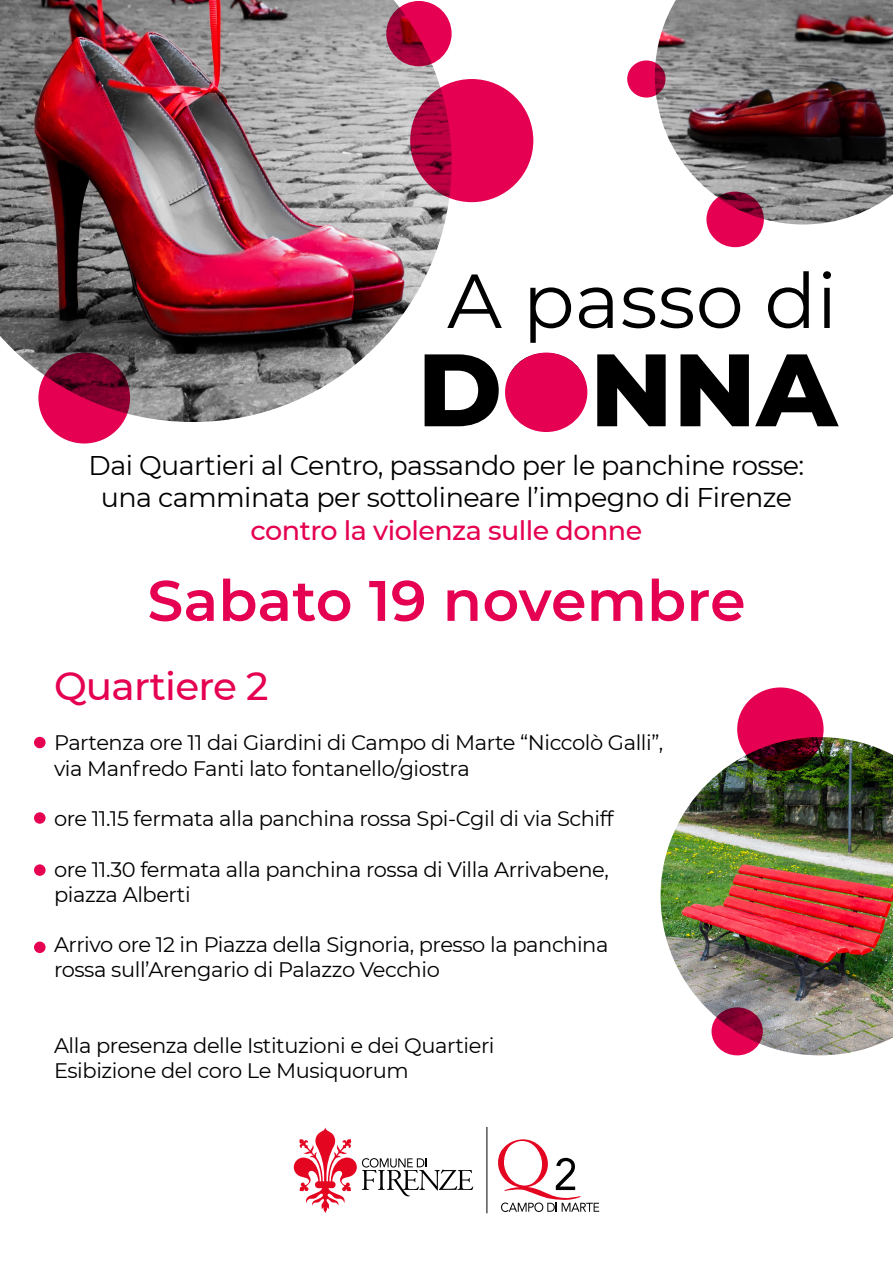
<style>
.page{position:relative;width:893px;height:1263px;background:#fff}
.page>*{position:absolute;margin:0;border:0;box-sizing:border-box;transform-origin:0 0}
.t1{font:800 102.6px "Montserrat";letter-spacing:.005em;color:#000}
.t2{font:76.5px "Montserrat";letter-spacing:.005em;color:#000}
.t3{font:600 57px "Montserrat";letter-spacing:.005em;color:#e50051}
.t4{font:500 39px "Montserrat";letter-spacing:-.02em;color:#e50051}
.t5{font:27px "Montserrat";letter-spacing:-.02em;color:#000}
.t6{font:500 27px "Montserrat";letter-spacing:-.02em;color:#e50051}
.t7{font:21px/25.2px "Montserrat";letter-spacing:-.02em;color:#000}
</style>
<div class="page">
<img style="left:0;top:0;width:451px;height:422px">
<img style="left:655px;top:0;width:238px;height:224px">
<img style="left:661px;top:737px;width:232px;height:318px">
<svg style="left:410px;top:79px;width:123px;height:123px;background:#d5004c"></svg>
<svg style="left:386px;top:1px;width:66px;height:65px;background:#c30242"></svg>
<svg style="left:706px;top:192px;width:58px;height:55px;background:#c80349"></svg>
<svg style="left:737px;top:687px;width:87px;height:84px;background:#b2033f"></svg>
<svg style="left:627px;top:60px;width:38px;height:38px"></svg>
<svg style="left:711px;top:1007px;width:52px;height:48px;background:#b60444"></svg>
<svg style="left:38px;top:353px;width:92px;height:90px;background:#ad013d"></svg>
<div style="left:34px;top:737px;width:12px;height:11px;background:#e50051;border-radius:50%"></div>
<div style="left:34px;top:812px;width:12px;height:12px;background:#e50051;border-radius:50%"></div>
<div style="left:34px;top:864px;width:12px;height:12px;background:#e50051;border-radius:50%"></div>
<div style="left:34px;top:941px;width:12px;height:12px;background:#e50051;border-radius:50%"></div>
<div style="left:505px;top:353px;width:82px;height:79px;background:#e50051;border-radius:50%"></div>
<svg style="left:294px;top:1127px;width:179px;height:86px"></svg>
<hr style="left:487px;top:1127px;width:1px;height:86px;background:#000">
<svg style="left:498px;top:1139px;width:101px;height:73px"></svg>
<p class="t2" style="left:447px;top:248px;width:392px">A passo di</p>
<p class="t1" style="left:417px;top:315px;width:421px">DONNA</p>
<p class="t5" style="left:89px;top:447px;width:717px">Dai Quartieri al Centro, passando per le panchine rosse:</p>
<p class="t5" style="left:101px;top:479px;width:693px">una camminata per sottolineare l’impegno di Firenze</p>
<p class="t6" style="left:251px;top:511px;width:393px">contro la violenza sulle donne</p>
<p class="t3" style="left:147px;top:560px;width:600px">Sabato 19 novembre</p>
<p class="t4" style="left:54px;top:659px;width:216px">Quartiere 2</p>
<p class="t7" style="left:54px;top:730px;width:611px">Partenza ore 11 dai Giardini di Campo di Marte “Niccolò Galli”, via Manfredo Fanti lato fontanello/giostra</p>
<p class="t7" style="left:54px;top:805px;width:561px">ore 11.15 fermata alla panchina rossa Spi-Cgil di via Schiff</p>
<p class="t7" style="left:54px;top:856px;width:556px">ore 11.30 fermata alla panchina rossa di Villa Arrivabene,</p>
<p class="t7" style="left:54px;top:881px;width:138px">piazza Alberti</p>
<p class="t7" style="left:54px;top:931px;width:556px">Arrivo ore 12 in Piazza della Signoria, presso la panchina</p>
<p class="t7" style="left:54px;top:956px;width:387px">rossa sull’Arengario di Palazzo Vecchio</p>
<p class="t7" style="left:54px;top:1032px;width:442px">Alla presenza delle Istituzioni e dei Quartieri</p>
<p class="t7" style="left:54px;top:1057px;width:356px">Esibizione del coro Le Musiquorum</p>
</div>
